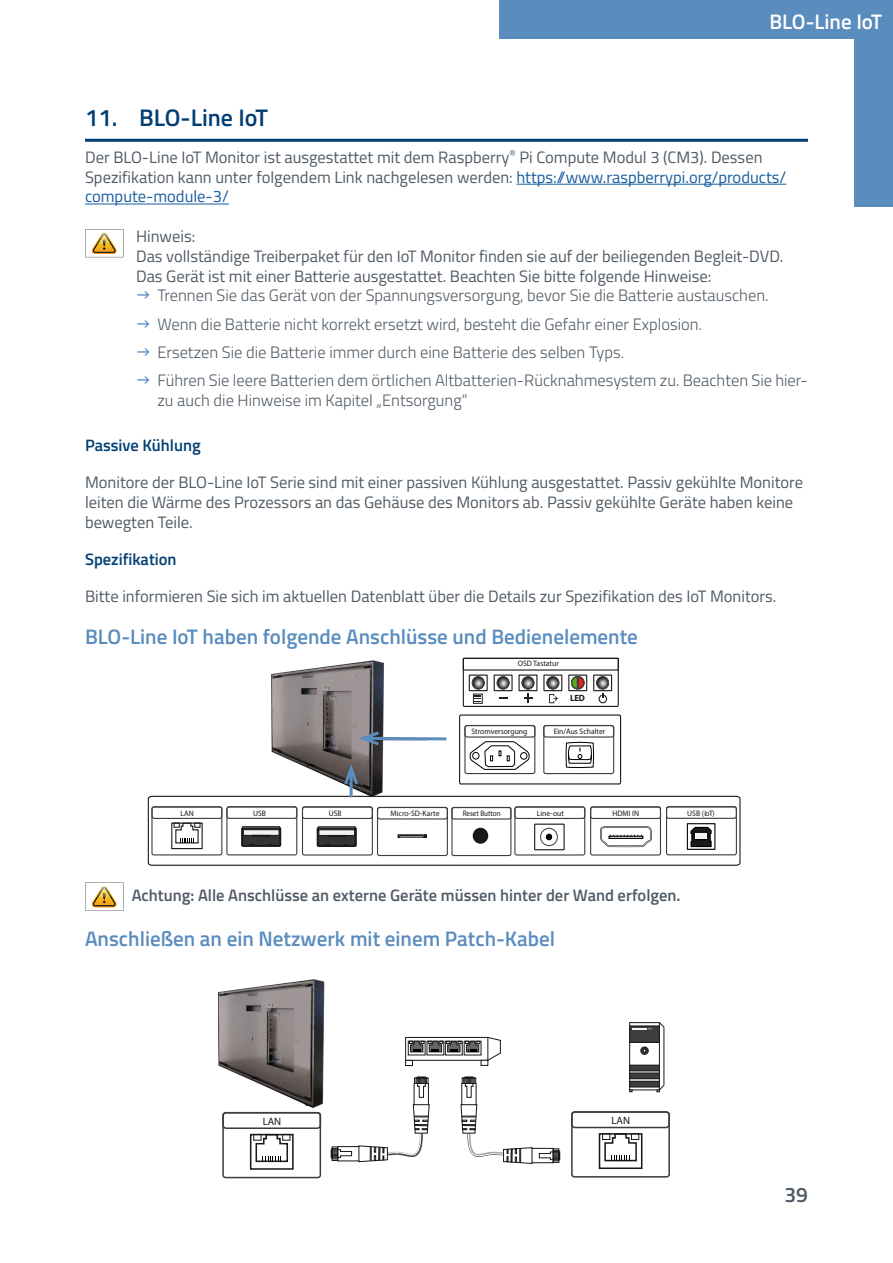
<style>
.page{position:relative;width:893px;height:1263px;background:#fff}
.page>*{position:absolute;margin:0;border:0;box-sizing:border-box;transform-origin:0 0}
.t1{font:600 24px "Titillium Web";color:#023e73}
.Überschrift_2_FORTEC_Integrated{font:600 21px "Titillium Web";color:#5a8cbe}
.t2{font:600 21px "Titillium Web";color:#fff}
.t3{font:600 21px "Titillium Web";color:#505a64}
.t4{font:16.5px/19.8px "Titillium Web";color:#505a64}
.t5{font:300 16.5px/19.8px "Titillium Web";color:#505a64}
.Text_FORTEC{font:600 16.5px "Titillium Web";color:#505a64}
.Überschrift_3_FORTEC{font:600 16.5px "Titillium Web";color:#023e73}
.t6{font:10.65px "Myriad Pro";color:#1a171b}
.t7{font:700 9px "Myriad Pro";color:#1a171b}
.t8{font:7.95px "Myriad Pro";color:#1a171b}
.t9{font:7.95px "Myriad Pro";color:#1a171b;scale:.9 1}
.t10{font:7.95px "Myriad Pro";letter-spacing:-.035em;color:#19161a}
.s1{color:#175d9e}
</style>
<div class="page">
<div style="left:500px;top:0;width:393px;height:38px;background:#5a8cbe"></div>
<div style="left:855px;top:32px;width:38px;height:175px;background:#5a8cbe"></div>
<hr style="left:85px;top:139px;width:723px;height:3px;background:#023e73">
<hr style="left:516px;top:184px;width:270px;height:1px;background:#175d9e">
<hr style="left:85px;top:204px;width:144px;height:1px;background:#175d9e">
<div style="left:463px;top:658px;width:156px;height:49px;border:1px solid #1a171b"></div>
<svg style="left:462px;top:657px;width:157px;height:47px"></svg>
<svg style="left:459px;top:714px;width:163px;height:71px"></svg>
<div style="left:543px;top:725px;width:71px;height:49px;border:1px solid #3d3d3f;border-radius:2px"></div>
<div style="left:543px;top:725px;width:71px;height:12px;border:1px solid #3d3d3f;border-radius:2px"></div>
<svg style="left:147px;top:795px;width:594px;height:71px"></svg>
<div style="left:694px;top:832px;width:14px;height:7px;background:#f2f2f2"></div>
<div style="left:694px;top:832px;width:14px;height:8px;border:1px solid #000"></div>
<svg style="left:631px;top:1025px;width:27px;height:63px"></svg>
<div style="left:629px;top:1022px;width:31px;height:68px;border:1px solid #1a171b"></div>
<div style="left:630px;top:1026px;width:29px;height:16px;background:#3d3d3f"></div>
<div style="left:629px;top:1026px;width:31px;height:16px;border:1px solid #1a171b"></div>
<div style="left:641px;top:1047px;width:7px;height:7px;border:1px solid #1a171b;border-radius:50%"></div>
<div style="left:630px;top:1065px;width:29px;height:6px;background:#3d3d3f"></div>
<div style="left:629px;top:1065px;width:31px;height:6px;border:1px solid #1a171b"></div>
<div style="left:630px;top:1073px;width:29px;height:6px;background:#3d3d3f"></div>
<div style="left:629px;top:1073px;width:31px;height:6px;border:1px solid #1a171b"></div>
<div style="left:630px;top:1081px;width:29px;height:6px;background:#3d3d3f"></div>
<div style="left:629px;top:1081px;width:31px;height:6px;border:1px solid #1a171b"></div>
<svg style="left:632px;top:1028px;width:20px;height:1px"></svg>
<hr style="left:664px;top:1027px;width:1px;height:58px;background:#1a171b">
<svg style="left:659px;top:1022px;width:5px;height:6px"></svg>
<svg style="left:657px;top:1085px;width:7px;height:7px"></svg>
<div style="left:405px;top:1037px;width:83px;height:23px;border:1px solid #1a161a"></div>
<div style="left:405px;top:1060px;width:8px;height:6px;border:1px solid #1a171b"></div>
<svg style="left:406px;top:1037px;width:95px;height:28px"></svg>
<div style="left:337px;top:1146px;width:22px;height:15px;border:1px solid #1a171b"></div>
<div style="left:332px;top:1147px;width:6px;height:14px;border:1px solid #1a171b"></div>
<svg style="left:331px;top:1148px;width:21px;height:11px"></svg>
<div style="left:532px;top:1148px;width:21px;height:15px;border:1px solid #1a171b"></div>
<div style="left:553px;top:1148px;width:6px;height:14px;border:1px solid #1a171b"></div>
<svg style="left:539px;top:1150px;width:21px;height:11px"></svg>
<div style="left:414px;top:1083px;width:15px;height:22px;border:1px solid #1a171b"></div>
<div style="left:414px;top:1078px;width:14px;height:6px;border:1px solid #1a171b"></div>
<svg style="left:416px;top:1077px;width:11px;height:21px"></svg>
<svg style="left:359px;top:1104px;width:71px;height:58px"></svg>
<div style="left:462px;top:1078px;width:14px;height:6px;border:1px solid #1a171b"></div>
<svg style="left:463px;top:1077px;width:11px;height:21px"></svg>
<svg style="left:461px;top:1104px;width:71px;height:60px"></svg>
<div style="left:222px;top:1112px;width:99px;height:66px;border:2px solid #3d3d3f;border-radius:3px"></div>
<div style="left:222px;top:1112px;width:99px;height:17px;border:2px solid #3d3d3f;border-radius:3px"></div>
<div style="left:250px;top:1134px;width:44px;height:36px;border:2px solid #1a171b"></div>
<div style="left:253px;top:1134px;width:8px;height:6px;border:1px solid #1a171b"></div>
<div style="left:282px;top:1134px;width:8px;height:6px;border:1px solid #1a171b"></div>
<svg style="left:255px;top:1133px;width:34px;height:30px"></svg>
<div style="left:571px;top:1111px;width:99px;height:66px;border:2px solid #3d3d3f;border-radius:3px"></div>
<div style="left:571px;top:1111px;width:99px;height:17px;border:2px solid #3d3d3f;border-radius:3px"></div>
<div style="left:599px;top:1133px;width:43px;height:36px;border:2px solid #1a171b"></div>
<div style="left:602px;top:1133px;width:8px;height:7px;border:1px solid #1a171b"></div>
<div style="left:631px;top:1133px;width:8px;height:7px;border:1px solid #1a171b"></div>
<svg style="left:604px;top:1133px;width:34px;height:29px"></svg>
<svg style="left:85px;top:229px;width:38px;height:28px"></svg>
<svg style="left:85px;top:882px;width:38px;height:29px"></svg>
<img style="left:218px;top:979px;width:107px;height:129px">
<img style="left:267px;top:660px;width:122px;height:137px">
<hr style="left:350px;top:769px;width:3px;height:28px;background:#5a8cbe">
<svg style="left:342px;top:729px;width:105px;height:59px"></svg>
<p class="t2" style="left:769px;top:6px;width:114px">BLO-Line IoT</p>
<p class="t1" style="left:85px;top:100px;width:185px">11. BLO-Line IoT</p>
<p class="t4" style="left:85px;top:146px;width:703px">Der BLO-Line IoT Monitor ist ausgestattet mit dem Raspberry<sup>®</sup> Pi Compute Modul 3 (CM3). Dessen<br>Spezifikation kann unter folgendem Link nachgelesen werden: <span class="s1">https://www.raspberrypi.org/products/ compute-module-3/</span></p>
<p class="t4" style="left:136px;top:226px;width:61px">Hinweis:</p>
<p class="t4" style="left:136px;top:245px;width:649px">Das vollständige Treiberpaket für den IoT Monitor finden sie auf der beiliegenden Begleit-DVD.</p>
<p class="t4" style="left:136px;top:265px;width:577px">Das Gerät ist mit einer Batterie ausgestattet. Beachten Sie bitte folgende Hinweise:</p>
<p class="t5" style="left:157px;top:285px;width:613px">Trennen Sie das Gerät von der Spannungsversorgung, bevor Sie die Batterie austauschen.</p>
<p class="t5" style="left:157px;top:313px;width:546px">Wenn die Batterie nicht korrekt ersetzt wird, besteht die Gefahr einer Explosion.</p>
<p class="t5" style="left:157px;top:342px;width:468px">Ersetzen Sie die Batterie immer durch eine Batterie des selben Typs.</p>
<p class="t5" style="left:157px;top:370px;width:652px">Führen Sie leere Batterien dem örtlichen Altbatterien-Rücknahmesystem zu. Beachten Sie hier&shy;zu auch die Hinweise im Kapitel „Entsorgung“</p>
<p class="Überschrift_3_FORTEC" style="left:85px;top:433px;width:117px">Passive Kühlung</p>
<p class="t4" style="left:85px;top:472px;width:720px">Monitore der BLO-Line IoT Serie sind mit einer passiven Kühlung ausgestattet. Passiv gekühlte Monitore leiten die Wärme des Prozessors an das Gehäuse des Monitors ab. Passiv gekühlte Geräte haben keine bewegten Teile.</p>
<p class="Überschrift_3_FORTEC" style="left:85px;top:546px;width:93px">Spezifikation</p>
<p class="t4" style="left:85px;top:585px;width:693px">Bitte informieren Sie sich im aktuellen Datenblatt über die Details zur Spezifikation des IoT Monitors.</p>
<p class="Überschrift_2_FORTEC_Integrated" style="left:85px;top:621px;width:554px">BLO-Line IoT haben folgende Anschlüsse und Bedienelemente</p>
<p class="t8" style="left:518px;top:659px;width:42px">OSD Tastatur</p>
<p class="t7" style="left:570px;top:692px;width:16px">LED</p>
<p class="t8" style="left:472px;top:727px;width:57px">Stromversorgung</p>
<p class="t8" style="left:554px;top:727px;width:53px">Ein/Aus Schalter</p>
<p class="t8" style="left:180px;top:808px;width:15px">LAN</p>
<p class="t8" style="left:253px;top:808px;width:14px">USB</p>
<p class="t8" style="left:329px;top:808px;width:14px">USB</p>
<p class="t8" style="left:391px;top:809px;width:50px">Micro-SD-Karte</p>
<p class="t9" style="left:463px;top:809px;width:44px">Reset Button</p>
<p class="t8" style="left:537px;top:808px;width:29px">Line-out</p>
<p class="t8" style="left:612px;top:808px;width:28px">HDMI IN</p>
<p class="t10" style="left:687px;top:808px;width:29px">USB (IoT)</p>
<p class="Text_FORTEC" style="left:132px;top:883px;width:550px">Achtung: Alle Anschlüsse an externe Geräte müssen hinter der Wand erfolgen.</p>
<p class="Überschrift_2_FORTEC_Integrated" style="left:85px;top:923px;width:471px">Anschließen an ein Netzwerk mit einem Patch-Kabel</p>
<p class="t6" style="left:263px;top:1114px;width:20px">LAN</p>
<p class="t6" style="left:611px;top:1114px;width:20px">LAN</p>
<p class="t3" style="left:784px;top:1178px;width:25px">39</p>
</div>
